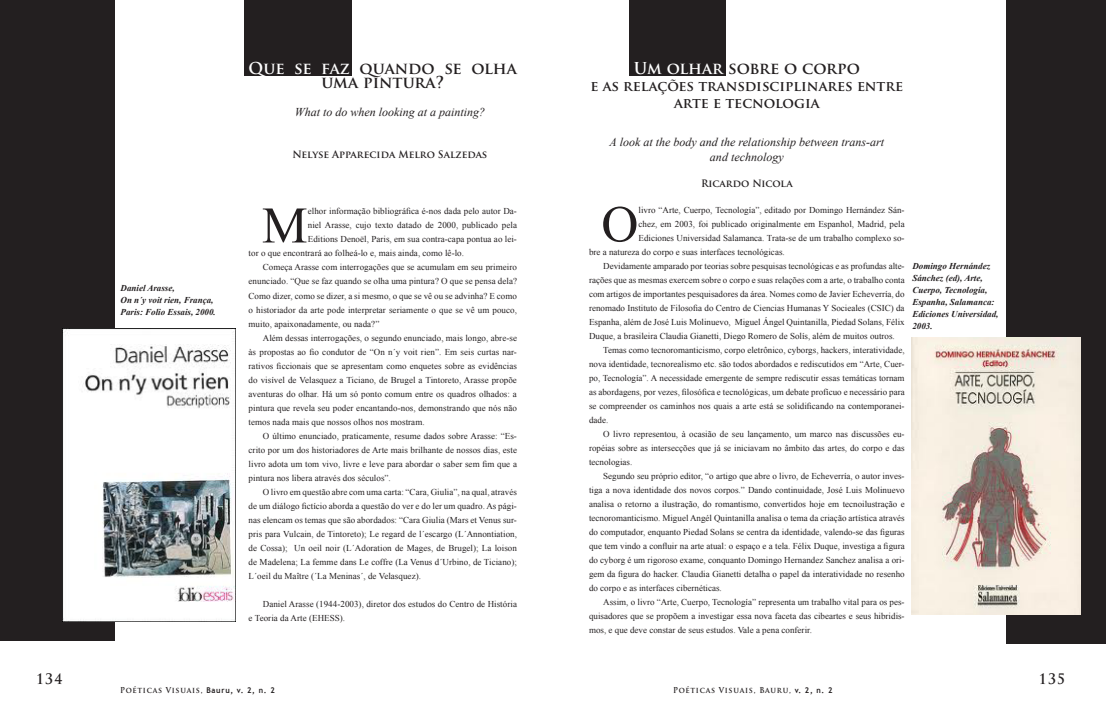
<style>
.page{position:relative;width:1106px;height:709px;background:#fff}
.page>*{position:absolute;margin:0;border:0;box-sizing:border-box;transform-origin:0 0}
.t1{font:51.3px "Times New Roman";color:#231f20}
.t2{font:700 16px/14px "Trajan Pro";color:#231f20;text-align:center}
.t3{font:700 14.1px "Trajan Pro";letter-spacing:.1em;color:#231f20;scale:.93 1}
.t4{font:700 14px "Trajan Pro";color:#231f20}
.t5{font:italic 12px "Times New Roman";color:#231f20}
.t6{font:700 10px "Trajan Pro";color:#231f20}
.t7{font:9px/14px "Times New Roman";color:#231f20;text-align:justify}
.t8{font:italic 700 9px/12px "Times New Roman";color:#231f20}
.t9{font:700 8px "Trajan Pro";letter-spacing:.1em;color:#231f20;scale:.93 1}
.s1{color:#fff}
.s2{font-family:"Trebuchet MS"}
</style>
<div class="page">
<div style="left:0;top:0;width:115px;height:641px;background:#231f20"></div>
<div style="left:244px;top:0;width:107px;height:75px;background:#231f20"></div>
<img style="left:62px;top:329px;width:173px;height:292px">
<div style="left:629px;top:0;width:97px;height:75px;background:#231f20"></div>
<div style="left:1006px;top:0;width:100px;height:644px;background:#231f20"></div>
<img style="left:911px;top:337px;width:169px;height:277px">
<p class="t8" style="left:120px;top:282px;width:56px">Daniel Arasse,</p>
<p class="t8" style="left:120px;top:294px;width:97px">On n´y voit rien, França,<br>Paris: Folio Essais, 2000.</p>
<p class="t2" style="left:249px;top:62px;width:270px"><span class="s1">Que se faz</span> quando se olha uma pintura?</p>
<p class="t5" style="left:295px;top:104px;width:192px">What to do when looking at a painting?</p>
<p class="t6" style="left:292px;top:149px;width:196px">Nelyse Apparecida Melro Salzedas</p>
<p class="t1" style="left:262px;top:191px;width:47px">M</p>
<p class="t7" style="left:308px;top:204px;width:211px">elhor informação bibliográfica é-nos dada pelo autor Da-</p>
<p class="t7" style="left:308px;top:218px;width:211px">niel Arasse, cujo texto datado de 2000, publicado pela</p>
<p class="t7" style="left:308px;top:232px;width:211px">Editions Denoël, Paris, em sua contra-capa pontua ao lei-</p>
<p class="t7" style="left:249px;top:246px;width:217px">tor o que encontrará ao folheá-lo e, mais ainda, como lê-lo.</p>
<p class="t7" style="left:249px;top:260px;width:270px;text-indent:14px">Começa Arasse com interrogações que se acumulam em seu primeiro enunciado. “Que se faz quando se olha uma pintura? O que se pensa dela?<br>Como dizer, como se dizer, a si mesmo, o que se vê ou se advinha? E como o historiador da arte pode interpretar seriamente o que se vê um pouco, muito, apaixonadamente, ou nada?”</p>
<p class="t7" style="left:249px;top:330px;width:270px;text-indent:14px">Além dessas interrogações, o segundo enunciado, mais longo, abre-se às propostas ao fio condutor de “On n´y voit rien”. Em seis curtas nar&shy;rativos ficcionais que se apresentam como enquetes sobre as evidências do visível de Velasquez a Ticiano, de Brugel a Tintoreto, Arasse propõe aventuras do olhar. Há um só ponto comum entre os quadros olhados: a pintura que revela seu poder encantando-nos, demonstrando que nós não temos nada mais que nossos olhos nos mostram.</p>
<p class="t7" style="left:249px;top:428px;width:270px;text-indent:14px">O último enunciado, praticamente, resume dados sobre Arasse: “Es&shy;crito por um dos historiadores de Arte mais brilhante de nossos dias, este livro adota um tom vivo, livre e leve para abordar o saber sem fim que a pintura nos libera através dos séculos”.</p>
<p class="t7" style="left:249px;top:484px;width:270px;text-indent:14px">O livro em questão abre com uma carta: “Cara, Giulia”, na qual, através de um diálogo fictício aborda a questão do ver e do ler um quadro. As pági&shy;nas elencam os temas que são abordados: “Cara Giulia (Mars et Venus sur&shy;pris para Vulcain, de Tintoreto); Le regard de l´escargo (L´Annontiation, de Cossa); Un oeil noir (L´Adoration de Mages, de Brugel); La loison de Madelena; La femme dans Le coffre (La Venus d´Urbino, de Ticiano); L´oeil du Maître (´La Meninas´, de Velasquez).</p>
<p class="t7" style="left:249px;top:596px;width:270px;text-indent:14px">Daniel Arasse (1944-2003), diretor dos estudos do Centro de História e Teoria da Arte (EHESS).</p>
<p class="t2" style="left:633px;top:62px;width:228px"><span class="s1">Um olhar</span> sobre o corpo</p>
<p class="t4" style="left:590px;top:77px;width:314px">e as relações transdisciplinares entre</p>
<p class="t4" style="left:674px;top:94px;width:147px">arte e tecnologia</p>
<p class="t5" style="left:609px;top:134px;width:276px">A look at the body and the relationship between trans-art</p>
<p class="t5" style="left:710px;top:148px;width:75px">and technology</p>
<p class="t6" style="left:701px;top:177px;width:93px">Ricardo Nicola</p>
<p class="t1" style="left:601px;top:190px;width:39px">O</p>
<p class="t7" style="left:638px;top:203px;width:268px">livro “Arte, Cuerpo, Tecnología”, editado por Domingo Hernández Sán-</p>
<p class="t7" style="left:638px;top:217px;width:268px">chez, em 2003, foi publicado originalmente em Espanhol, Madrid, pela</p>
<p class="t7" style="left:638px;top:231px;width:268px">Ediciones Universidad Salamanca. Trata-se de um trabalho complexo so-</p>
<p class="t7" style="left:589px;top:245px;width:197px">bre a natureza do corpo e suas interfaces tecnológicas.</p>
<p class="t7" style="left:589px;top:259px;width:317px;text-indent:14px">Devidamente amparado por teorias sobre pesquisas tecnológicas e as profundas alte&shy;rações que as mesmas exercem sobre o corpo e suas relações com a arte, o trabalho conta com artigos de importantes pesquisadores da área. Nomes como de Javier Echeverría, do renomado Instituto de Filosofia do Centro de Ciencias Humanas Y Socieales (CSIC) da Espanha, além de José Luis Molinuevo, Miguel Ángel Quintanilla, Piedad Solans, Félix Duque, a brasileira Claudia Gianetti, Diego Romero de Solís, além de muitos outros.</p>
<p class="t7" style="left:589px;top:343px;width:317px;text-indent:14px">Temas como tecnoromanticismo, corpo eletrônico, cyborgs, hackers, interatividade, nova identidade, tecnorealismo etc. são todos abordados e rediscutidos em “Arte, Cuer&shy;po, Tecnología”. A necessidade emergente de sempre rediscutir essas temáticas tornam as abordagens, por vezes, filosófica e tecnológicas, um debate profícuo e necessário para se compreender os caminhos nos quais a arte está se solidificando na contemporanei&shy;dade.</p>
<p class="t7" style="left:589px;top:427px;width:317px;text-indent:14px">O livro representou, à ocasião de seu lançamento, um marco nas discussões eu&shy;ropéias sobre as intersecções que já se iniciavam no âmbito das artes, do corpo e das tecnologias.</p>
<p class="t7" style="left:589px;top:469px;width:317px;text-indent:14px">Segundo seu próprio editor, “o artigo que abre o livro, de Echeverría, o autor inves&shy;tiga a nova identidade dos novos corpos.” Dando continuidade, José Luis Molinuevo analisa o retorno a ilustração, do romantismo, convertidos hoje em tecnoilustração e tecnoromanticismo. Miguel Angél Quintanilla analisa o tema da criação artística através do computador, enquanto Piedad Solans se centra da identidade, valendo-se das figuras que tem vindo a confluir na arte atual: o espaço e a tela. Félix Duque, investiga a figura do cyborg é um rigoroso exame, conquanto Domingo Hernandez Sanchez analisa a ori&shy;gem da figura do hacker. Claudia Gianetti detalha o papel da interatividade no resenho do corpo e as interfaces cibernéticas.</p>
<p class="t7" style="left:589px;top:595px;width:317px;text-indent:14px">Assim, o livro “Arte, Cuerpo, Tecnología” representa um trabalho vital para os pes&shy;quisadores que se propõem a investigar essa nova faceta das cibeartes e seus hibridis&shy;mos, e que deve constar de seus estudos. Vale a pena conferir.</p>
<p class="t8" style="left:912px;top:260px;width:88px">Domingo Hernández<br>Sánchez (ed), Arte,<br>Cuerpo, Tecnología,<br>Espanha, Salamanca:<br>Ediciones Universidad,<br>2003.</p>
<p class="t3" style="left:36px;top:669px;width:30px">134</p>
<p class="t3" style="left:1038px;top:669px;width:30px">135</p>
<p class="t9" style="left:120px;top:685px;width:168px">Poéticas Visuais, <span class="s2">Bauru, v. 2, n. 2</span></p>
<p class="t9" style="left:673px;top:685px;width:173px">Poéticas Visuais, Bauru, <span class="s2">v. 2, n. 2</span></p>
</div>
